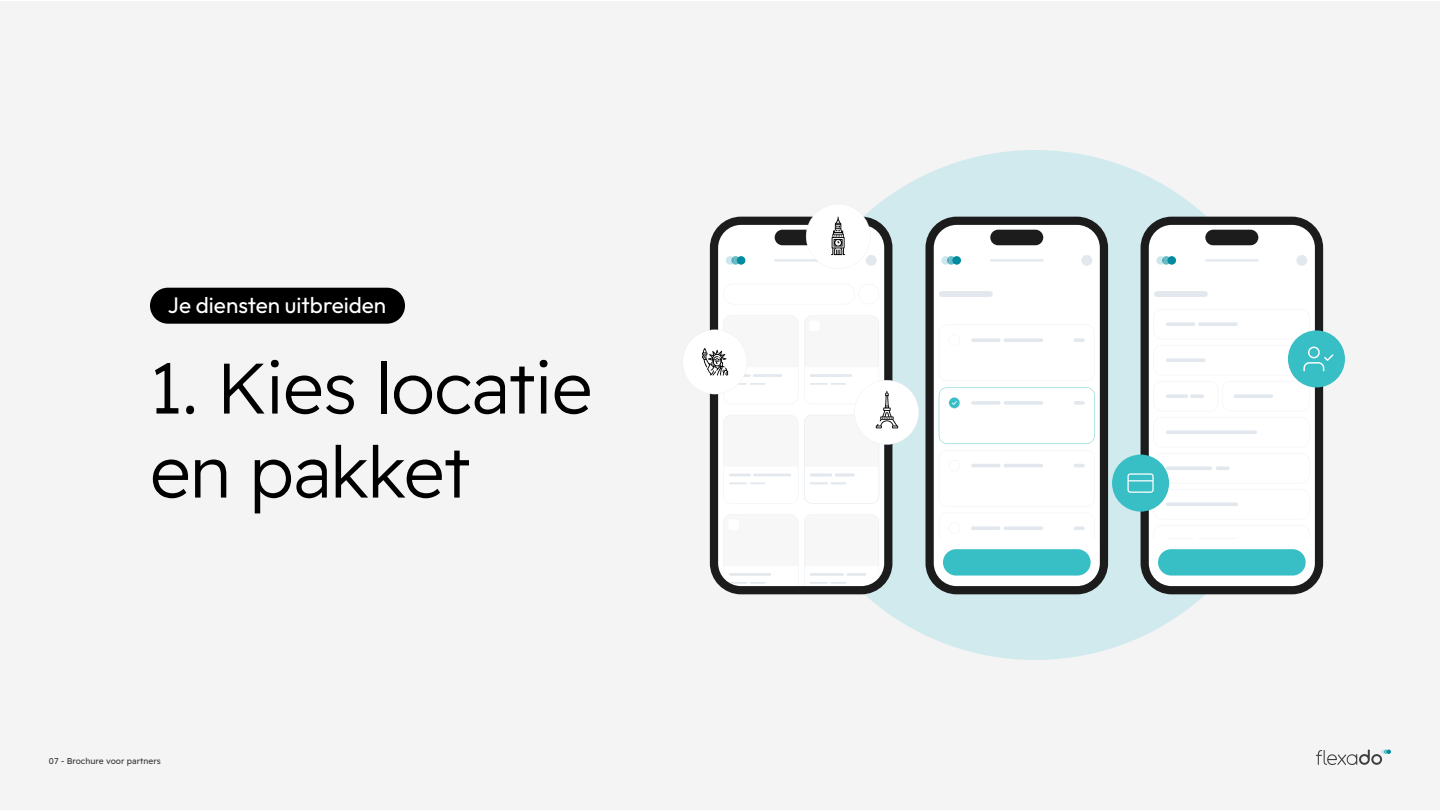
<style>
.page{position:relative;width:1440px;height:810px;background:#fff}
.page>*{position:absolute;margin:0;border:0;box-sizing:border-box;transform-origin:0 0}
.t1{font:300 71.25px/84px "Readex Pro";letter-spacing:-.01em;color:#000}
.t2{font:22.5px "Outfit";color:#fff}
.t3{font:8.48px "Readex Pro";color:#3c3d3d}
</style>
<div class="page">
<div style="left:0;top:1px;width:1440px;height:809px;background:#f4f4f4"></div>
<div style="left:780px;top:150px;width:510px;height:510px;background:#d1eaed;border-radius:50%"></div>
<svg style="left:710px;top:217px;width:182px;height:377px;fill:#fcfdfd"></svg>
<div style="left:775px;top:230px;width:53px;height:15px;background:#1c1c1c;border-radius:8px"></div>
<svg style="left:926px;top:217px;width:182px;height:377px;background:#d5dede"></svg>
<div style="left:990px;top:230px;width:53px;height:15px;background:#1c1c1c;border-radius:8px"></div>
<svg style="left:1141px;top:217px;width:182px;height:377px;fill:#fff"></svg>
<div style="left:1205px;top:230px;width:53px;height:15px;background:#1c1c1c;border-radius:8px"></div>
<div style="left:1288px;top:330px;width:57px;height:57px;background:#38bfc6;border-radius:50%"></div>
<svg style="left:1154px;top:345px;width:179px;height:30px"></svg>
<div style="left:1112px;top:455px;width:57px;height:57px;background:#38bfc6;border-radius:50%"></div>
<svg style="left:1127px;top:453px;width:182px;height:66px"></svg>
<svg style="left:804px;top:315px;width:115px;height:189px"></svg>
<svg style="left:806px;top:205px;width:65px;height:64px"></svg>
<svg style="left:683px;top:315px;width:115px;height:89px"></svg>
<div style="left:150px;top:288px;width:255px;height:36px;background:#000;border-radius:18px"></div>
<svg style="left:1316px;top:750px;width:75px;height:15px"></svg>
<h2 class="t2" style="left:168px;top:292px;width:220px">Je diensten uitbreiden</h2>
<h1 class="t1" style="left:150px;top:347px;width:444px">1. Kies locatie en pakket</h1>
<p class="t3" style="left:49px;top:756px;width:113px">07 - Brochure voor partners</p>
</div>
